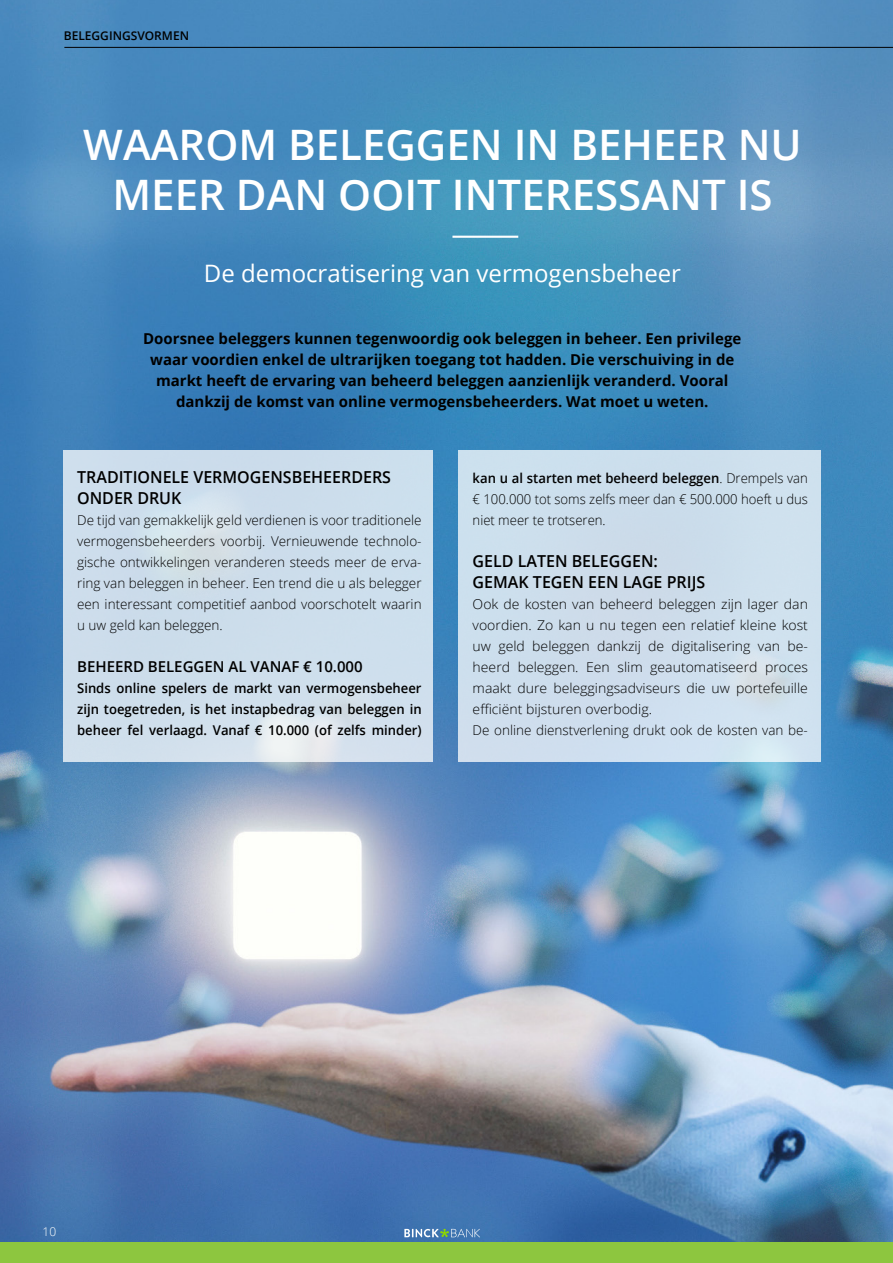
<style>
.page{position:relative;width:893px;height:1263px;background:#fff}
.page>*{position:absolute;margin:0;border:0;box-sizing:border-box;transform-origin:0 0}
.t1{font:600 42px/50.4px "Open Sans";color:#fff;text-align:center}
.t2{font:24px "Open Sans";color:#fff}
.t3{font:600 16.5px/21px "Open Sans";color:#000}
.t4{font:700 15px/21px "Open Sans";color:#000;text-align:center}
.t5{font:600 15px "Open Sans";color:#000}
.t6{font:300 13.5px/21px "Open Sans";color:#000;text-align:justify}
.t7{font:300 13.5px/21px "Open Sans";color:#000;scale:1.04 1}
.t8{font:600 13.5px/21px "Open Sans";color:#000;text-align:justify}
.t9{font:600 12px "Open Sans";color:#000}
.t10{font:300 12px "Open Sans";color:#fff}
.s1{font-weight:600}
</style>
<div class="page">
<img style="left:0;top:0;width:893px;height:1243px">
<div style="left:63px;top:451px;width:370px;height:311px;background:#cddeec"></div>
<div style="left:459px;top:451px;width:362px;height:311px;background:#cddfed"></div>
<div style="left:0;top:1243px;width:893px;height:20px;background:#8dc63f"></div>
<hr style="left:452px;top:236px;width:66px;height:2px;background:#fff">
<hr style="left:64px;top:47px;width:829px;height:1px;background:#000">
<svg style="left:404px;top:1229px;width:76px;height:8px"></svg>
<p class="t9" style="left:64px;top:28px;width:127px">BELEGGINGSVORMEN</p>
<h1 class="t1" style="left:83px;top:118px;width:720px">WAAROM BELEGGEN IN BEHEER NU<br>MEER DAN OOIT INTERESSANT IS</h1>
<h2 class="t2" style="left:204px;top:257px;width:479px">De democratisering van vermogensbeheer</h2>
<p class="t4" style="left:143px;top:327px;width:600px">Doorsnee beleggers kunnen tegenwoordig ook beleggen in beheer. Een privilege waar voordien enkel de ultrarijken toegang tot hadden. Die verschuiving in de markt heeft de ervaring van beheerd beleggen aanzienlijk veranderd. Vooral dankzij de komst van online vermogensbeheerders. Wat moet u weten.</p>
<p class="t3" style="left:77px;top:466px;width:315px">TRADITIONELE VERMOGENSBEHEERDERS<br>ONDER DRUK</p>
<p class="t6" style="left:77px;top:509px;width:346px">De tijd van gemakkelijk geld verdienen is voor traditionele vermogensbeheerders voorbij. Vernieuwende technolo&shy;gische ontwikkelingen veranderen steeds meer de erva&shy;ring van beleggen in beheer. Een trend die u als belegger een interessant competitief aanbod voorschotelt waarin u uw geld kan beleggen.</p>
<p class="t5" style="left:77px;top:656px;width:287px">BEHEERD BELEGGEN AL VANAF € 10.000</p>
<p class="t8" style="left:77px;top:677px;width:346px">Sinds online spelers de markt van vermogensbeheer zijn toegetreden, is het instapbedrag van beleggen in beheer fel verlaagd. Vanaf € 10.000 (of zelfs minder)</p>
<p class="t6" style="left:473px;top:467px;width:337px"><span class="s1">kan u al starten met beheerd beleggen</span>. Drempels van € 100.000 tot soms zelfs meer dan € 500.000 hoeft u dus niet meer te trotseren.</p>
<p class="t3" style="left:473px;top:550px;width:234px">GELD LATEN BELEGGEN:<br>GEMAK TEGEN EEN LAGE PRIJS</p>
<p class="t7" style="left:473px;top:593px;width:324px">Ook de kosten van beheerd beleggen zijn lager dan voordien. Zo kan u nu tegen een relatief kleine kost uw geld beleggen dankzij de digitalisering van be&shy;heerd beleggen. Een slim geautomatiseerd proces maakt dure beleggingsadviseurs die uw portefeuille efficiënt bijsturen overbodig.<br>De online dienstverlening drukt ook de kosten van be-</p>
<p class="t10" style="left:43px;top:1223px;width:15px">10</p>
</div>
